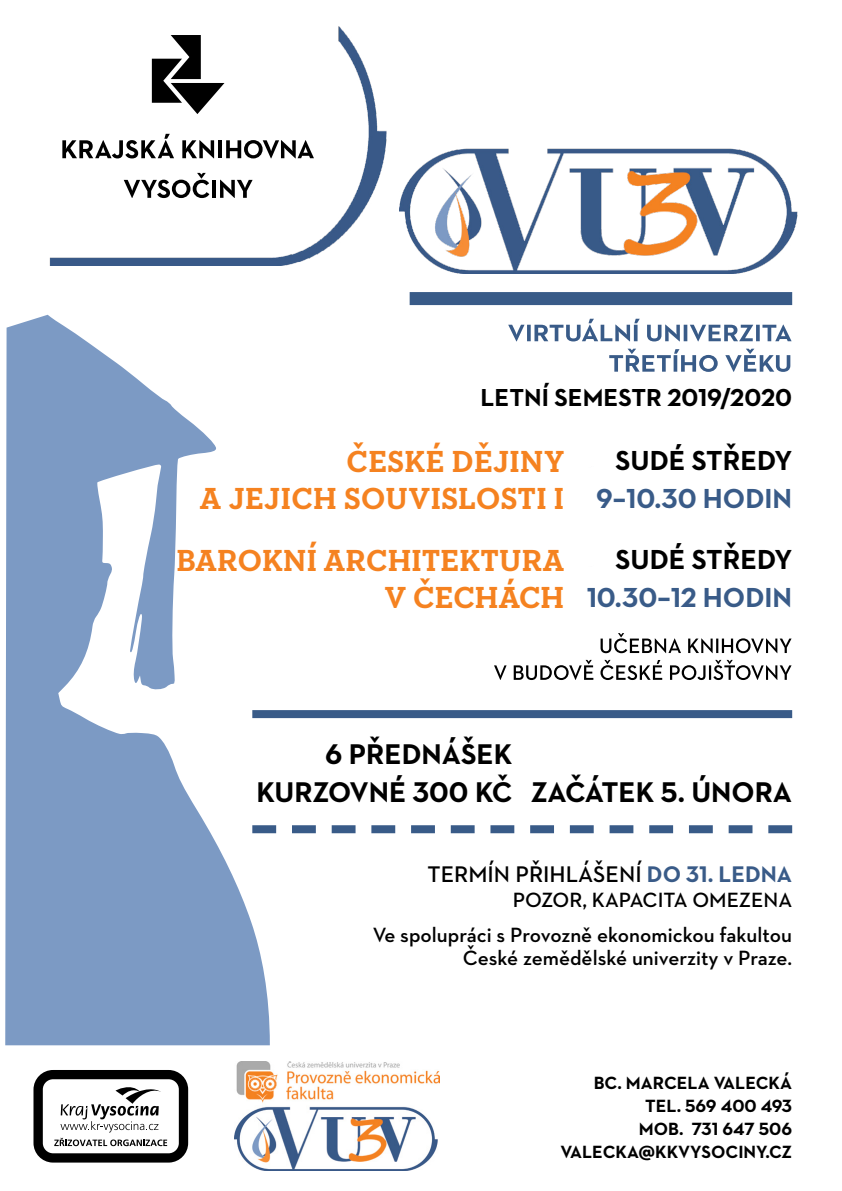
<style>
.page{position:relative;width:842px;height:1191px;background:#fff}
.page>*{position:absolute;margin:0;border:0;box-sizing:border-box;transform-origin:0 0}
.t1{font:700 31px/37.2px "Neutraface Slab Text";color:#f58220;text-align:right}
.t2{font:700 29px/38px "Neutraface 2 Text";color:#000;text-align:right}
.t3{font:700 28px "Neutraface 2 Text";color:#395b88}
.t4{font:700 28px "Neutraface 2 Text";color:#000}
.t5{font:700 25px "Neutraface 2 Text";color:#000}
.t6{font:600 23px "Neutraface 2 Text";color:#000}
.t7{font:600 21px/23px "Neutraface 2 Text";color:#000;text-align:right}
.t8{font:700 18px/23px "Neutraface 2 Text";color:#000;text-align:right}
.s1{font-weight:700;color:#395b88}
</style>
<div class="page">
<svg style="left:609px;top:349px;width:181px;height:23px"></svg>
<svg style="left:508px;top:319px;width:284px;height:22px"></svg>
<div style="left:410px;top:292px;width:382px;height:13px;background:#395b88"></div>
<div style="left:252px;top:710px;width:540px;height:8px;background:#395b88"></div>
<svg style="left:270px;top:825px;width:522px;height:8px"></svg>
<svg style="left:494px;top:660px;width:297px;height:20px"></svg>
<svg style="left:601px;top:633px;width:190px;height:20px"></svg>
<svg style="left:33px;top:1070px;width:155px;height:92px"></svg>
<img style="left:399px;top:148px;width:399px;height:125px">
<img style="left:49px;top:26px;width:338px;height:239px">
<img style="left:234px;top:1061px;width:205px;height:109px">
<svg style="left:5px;top:315px;width:265px;height:730px;fill:#7c9ac4"></svg>
<p class="t5" style="left:481px;top:382px;width:313px">LETNÍ SEMESTR 2019/2020</p>
<p class="t4" style="left:615px;top:442px;width:178px">SUDÉ STŘEDY</p>
<p class="t3" style="left:596px;top:480px;width:198px">9–10.30 HODIN</p>
<p class="t4" style="left:615px;top:541px;width:178px">SUDÉ STŘEDY</p>
<p class="t3" style="left:587px;top:579px;width:207px">10.30–12 HODIN</p>
<p class="t1" style="left:199px;top:442px;width:366px">ČESKÉ DĚJINY<br>A JEJICH SOUVISLOSTI I</p>
<p class="t1" style="left:176px;top:541px;width:389px">BAROKNÍ ARCHITEKTURA<br>V ČECHÁCH</p>
<p class="t2" style="left:257px;top:734px;width:257px">6 PŘEDNÁŠEK<br>KURZOVNÉ 300 KČ</p>
<p class="t2" style="left:531px;top:773px;width:263px">ZAČÁTEK 5. ÚNORA</p>
<p class="t6" style="left:427px;top:859px;width:366px">TERMÍN PŘIHLÁŠENÍ <span class="s1">DO 31. LEDNA</span></p>
<p class="t7" style="left:513px;top:887px;width:281px">POZOR, KAPACITA OMEZENA</p>
<p class="t7" style="left:373px;top:923px;width:421px">Ve spolupráci s Provozně ekonomickou fakultou<br>České zemědělské univerzity v Praze.</p>
<p class="t8" style="left:594px;top:1071px;width:200px">BC. MARCELA VALECKÁ</p>
<p class="t8" style="left:561px;top:1094px;width:233px">TEL. 569 400 493<br>MOB. 731 647 506<br>VALECKA@KKVYSOCINY.CZ</p>
</div>
